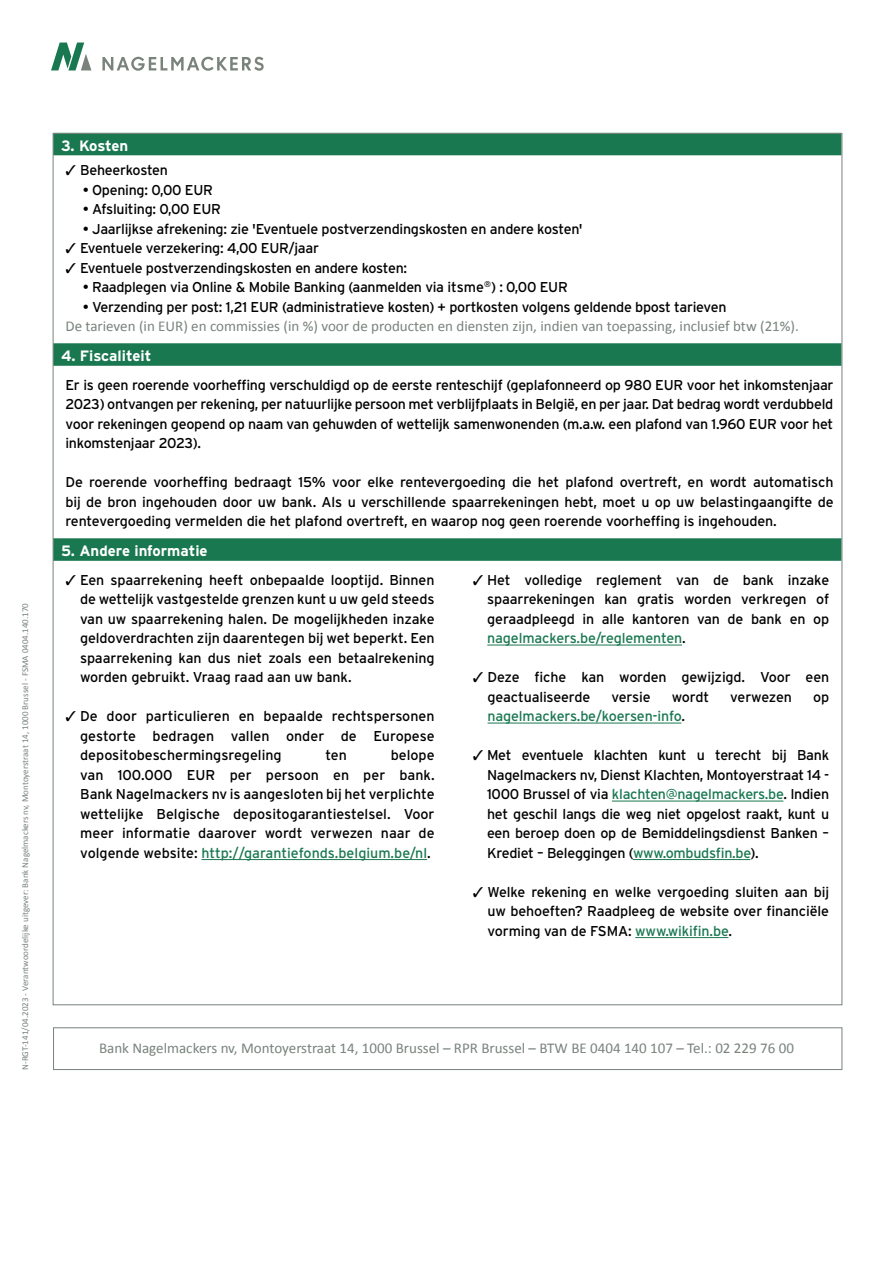
<style>
.page{position:relative;width:893px;height:1263px;background:#fff}
.page>*{position:absolute;margin:0;border:0;box-sizing:border-box;transform-origin:0 0}
.t1{font:15px "Calibri";color:#79837c}
.t2{font:700 15px "Interstate";color:#fff}
.t3{font:14.25px/19.5px "Interstate";letter-spacing:-.02em;color:#000;text-align:justify}
.t4{font:14.25px "Interstate";letter-spacing:-.01em;color:#1a7851}
.t5{font:9px "Calibri";color:#79837c}
.s1{color:#1a7851}
.s2{color:#000}
</style>
<div class="page">
<div style="left:53px;top:133px;width:788px;height:22px;background:#1a7851"></div>
<div style="left:53px;top:343px;width:788px;height:23px;background:#1a7851"></div>
<div style="left:53px;top:538px;width:788px;height:23px;background:#1a7851"></div>
<hr style="left:201px;top:859px;width:226px;height:1px;background:#1a7851">
<hr style="left:487px;top:645px;width:195px;height:1px;background:#1a7851">
<hr style="left:488px;top:723px;width:193px;height:1px;background:#1a7851">
<hr style="left:612px;top:801px;width:171px;height:1px;background:#1a7851">
<hr style="left:633px;top:859px;width:117px;height:1px;background:#1a7851">
<hr style="left:635px;top:937px;width:93px;height:1px;background:#1a7851">
<div style="left:53px;top:1027px;width:789px;height:43px;border:1px solid #79837c"></div>
<svg style="left:51px;top:43px;width:41px;height:27px"></svg>
<svg style="left:102px;top:57px;width:162px;height:14px"></svg>
<p class="t5" style="left:19px;top:1070px;width:468px;rotate:-90deg">N-RGT-141/04.2023 - Verantwoordelijke uitgever: Bank Nagelmackers nv, Montoyerstraat 14, 1000 Brussel - FSMA 0404.140.170</p>
<p class="t2" style="left:61px;top:136px;width:69px">3. Kosten</p>
<p class="t3" style="left:65px;top:160px;width:104px">✓ Beheerkosten</p>
<p class="t3" style="left:83px;top:180px;width:132px">• Opening: 0,00 EUR</p>
<p class="t3" style="left:83px;top:199px;width:140px">• Afsluiting: 0,00 EUR</p>
<p class="t3" style="left:83px;top:219px;width:501px">• Jaarlijkse afrekening: zie 'Eventuele postverzendingskosten en andere kosten'</p>
<p class="t3" style="left:65px;top:238px;width:255px">✓ Eventuele verzekering: 4,00 EUR/jaar</p>
<p class="t3" style="left:65px;top:258px;width:343px">✓ Eventuele postverzendingskosten en andere kosten:</p>
<p class="t3" style="left:83px;top:277px;width:487px">• Raadplegen via Online &amp; Mobile Banking (aanmelden via itsme<sup>®</sup>) : 0,00 EUR</p>
<p class="t3" style="left:83px;top:297px;width:645px">• Verzending per post: 1,21 EUR (administratieve kosten) + portkosten volgens geldende bpost tarieven</p>
<p class="t1" style="left:65px;top:316px;width:735px">De tarieven (in EUR) en commissies (in %) voor de producten en diensten zijn, indien van toepassing, inclusief btw (21%).</p>
<p class="t2" style="left:61px;top:347px;width:92px">4. Fiscaliteit</p>
<p class="t3" style="left:65px;top:375px;width:770px">Er is geen roerende voorheffing verschuldigd op de eerste renteschijf (geplafonneerd op 980 EUR voor het inkomstenjaar 2023) ontvangen per rekening, per natuurlijke persoon met verblijfplaats in België, en per jaar. Dat bedrag wordt verdubbeld voor rekeningen geopend op naam van gehuwden of wettelijk samenwonenden (m.a.w. een plafond van 1.960 EUR voor het inkomstenjaar 2023).</p>
<p class="t3" style="left:65px;top:472px;width:770px">De roerende voorheffing bedraagt 15% voor elke rentevergoeding die het plafond overtreft, en wordt automatisch bij de bron ingehouden door uw bank. Als u verschillende spaarrekeningen hebt, moet u op uw belastingaangifte de rentevergoeding vermelden die het plafond overtreft, en waarop nog geen roerende voorheffing is ingehouden.</p>
<p class="t2" style="left:61px;top:542px;width:148px">5. Andere informatie</p>
<p class="t3" style="left:80px;top:570px;width:356px;text-indent:-15px">✓ Een spaarrekening heeft onbepaalde looptijd. Binnen de wettelijk vastgestelde grenzen kunt u uw geld steeds van uw spaarrekening halen. De mogelijkheden inzake geldoverdrachten zijn daarentegen bij wet beperkt. Een spaarrekening kan dus niet zoals een betaalrekening worden gebruikt. Vraag raad aan uw bank.</p>
<p class="t3" style="left:80px;top:706px;width:356px;text-indent:-15px">✓ De door particulieren en bepaalde rechtspersonen gestorte bedragen vallen onder de Europese depositobeschermingsregeling</p>
<p class="t3" style="left:487px;top:570px;width:343px;text-indent:-14px">✓ Het volledige reglement van de bank inzake spaarrekeningen kan gratis worden verkregen of geraadpleegd in alle kantoren van de bank en op <span class="s1">nagelmackers.be/reglementen</span>.</p>
<p class="t3" style="left:488px;top:667px;width:343px;text-indent:-15px">✓ Deze fiche kan worden gewijzigd. Voor een geactualiseerde</p>
<p class="t3" style="left:611px;top:687px;width:41px">versie</p>
<p class="t3" style="left:672px;top:687px;width:39px">wordt</p>
<p class="t3" style="left:730px;top:687px;width:63px">verwezen</p>
<p class="t3" style="left:813px;top:687px;width:18px">op</p>
<p class="t4" style="left:488px;top:707px;width:199px">nagelmackers.be/koersen-info<span class="s2">.</span></p>
<p class="t3" style="left:487px;top:745px;width:344px;text-indent:-14px">✓ Met eventuele klachten kunt u terecht bij Bank Nagelmackers nv, Dienst Klachten, Montoyerstraat 14 - 1000 Brussel of via <span class="s1">klachten@nagelmackers.be</span>. Indien het geschil langs die weg niet opgelost raakt, kunt u een beroep doen op de Bemiddelingsdienst Banken – Krediet – Beleggingen (<span class="s1">www.ombudsfin.be</span>).</p>
<p class="t3" style="left:488px;top:882px;width:343px;text-indent:-15px">✓ Welke rekening en welke vergoeding sluiten aan bij uw behoeften? Raadpleeg de website over financiële vorming van de FSMA: <span class="s1">www.wikifin.be</span>.</p>
<p class="t3" style="left:80px;top:745px;width:356px;text-indent:310px">belope van 100.000 EUR per persoon en per bank.<br>Bank Nagelmackers nv is aangesloten bij het verplichte wettelijke Belgische depositogarantiestelsel. Voor meer informatie daarover wordt verwezen naar de volgende website: <span class="s1">http://garantiefonds.belgium.be/nl</span>.</p>
<p class="t3" style="left:325px;top:745px;width:23px">ten</p>
<p class="t1" style="left:99px;top:1038px;width:696px">Bank Nagelmackers nv, Montoyerstraat 14, 1000 Brussel – RPR Brussel – BTW BE 0404 140 107 – Tel.: 02 229 76 00</p>
</div>
